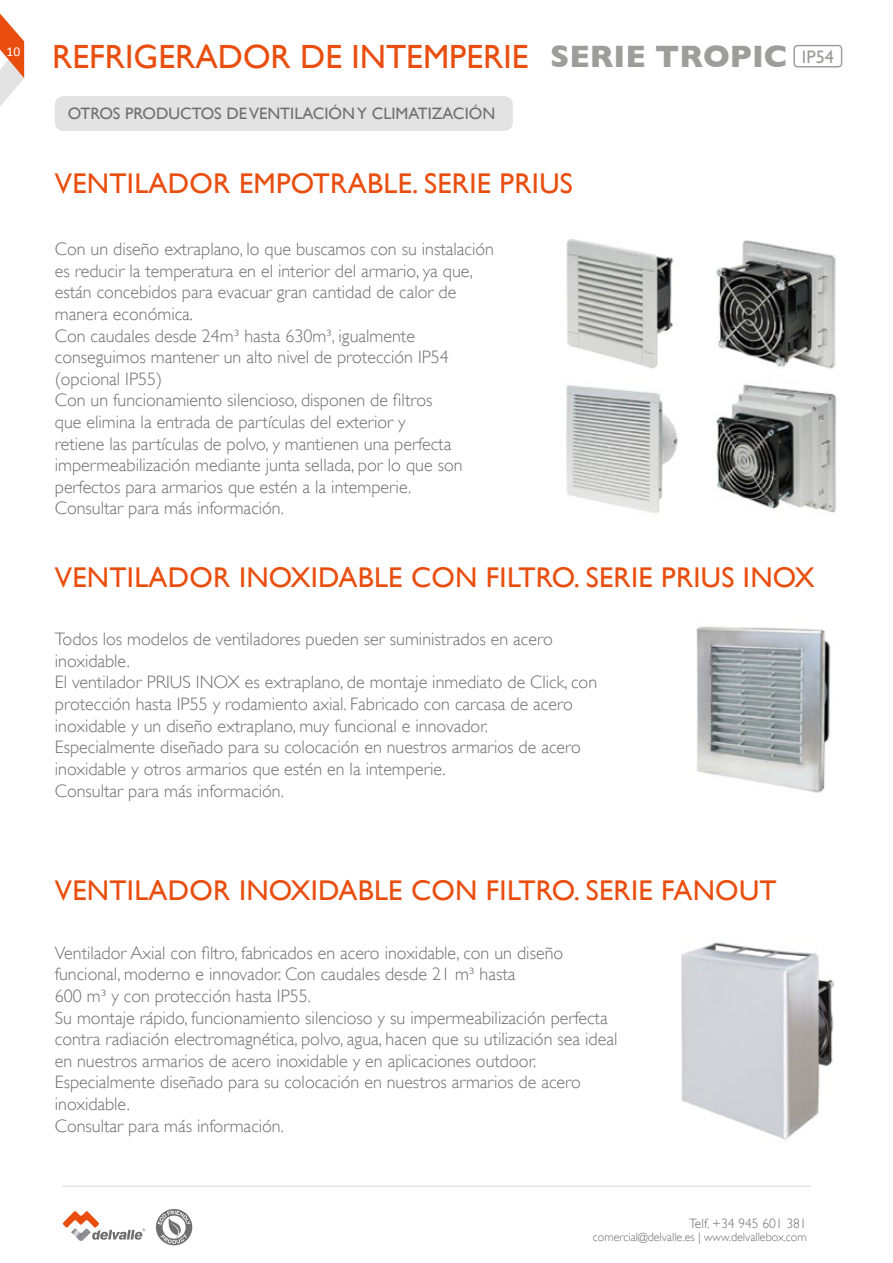
<style>
.page{position:relative;width:893px;height:1263px;background:#fff}
.page>*{position:absolute;margin:0;border:0;box-sizing:border-box;transform-origin:0 0}
.t1{font:33.6px "Gill Sans";color:#e94e0f}
.t2{font:28.5px "Gill Sans";letter-spacing:.01em;color:#e94e0f}
.t3{font:300 18px/21.6px "Gill Sans";color:#706f6f}
.t4{font:16.5px "Gill Sans";color:#706f6f}
.t5{font:300 13.5px "Gill Sans";color:#706f6f}
.t6{font:13.5px "Calibri";color:#fff}
.t7{font:300 12px "Gill Sans";color:#706f6f}
.s1{font-weight:700;font-size:31.5px;color:#9d9d9c}
.s2{font-size:18.15px;color:#9d9d9c}
</style>
<div class="page">
<svg style="left:0;top:13px;width:24px;height:93px"></svg>
<hr style="left:63px;top:1185px;width:747px;height:2px;background:#e3e3e3">
<svg style="left:62px;top:1211px;width:83px;height:29px"></svg>
<img style="left:71px;top:1228px;width:20px;height:13px">
<svg style="left:156px;top:1209px;width:36px;height:36px"></svg>
<img style="left:566px;top:239px;width:270px;height:275px">
<img style="left:696px;top:626px;width:135px;height:167px">
<div style="left:55px;top:96px;width:458px;height:35px;background:#e3e3e3;border-radius:9px"></div>
<img style="left:681px;top:941px;width:154px;height:199px">
<div style="left:793px;top:45px;width:49px;height:22px;border:1px solid #9d9d9c;border-radius:3px"></div>
<p class="t6" style="left:7px;top:43px;width:15px">10</p>
<h1 class="t1" style="left:52px;top:37px;width:783px">REFRIGERADOR DE INTEMPERIE <span class="s1">SERIE TROPIC</span> <span class="s2">IP54</span></h1>
<p class="t4" style="left:68px;top:104px;width:429px">OTROS PRODUCTOS DE VENTILACIÓN Y CLIMATIZACIÓN</p>
<h2 class="t2" style="left:55px;top:167px;width:520px">VENTILADOR EMPOTRABLE. SERIE PRIUS</h2>
<p class="t3" style="left:55px;top:238px;width:441px">Con un diseño extraplano, lo que buscamos con su instalación es reducir la temperatura en el interior del armario, ya que, están concebidos para evacuar gran cantidad de calor de manera económica.<br>Con caudales desde 24m³ hasta 630m³, igualmente conseguimos mantener un alto nivel de protección IP54 (opcional IP55)<br>Con un funcionamiento silencioso, disponen de filtros<br>que elimina la entrada de partículas del exterior y<br>retiene las partículas de polvo, y mantienen una perfecta impermeabilización mediante junta sellada, por lo que son perfectos para armarios que estén a la intemperie.<br>Consultar para más información.</p>
<h2 class="t2" style="left:55px;top:561px;width:761px">VENTILADOR INOXIDABLE CON FILTRO. SERIE PRIUS INOX</h2>
<p class="t3" style="left:55px;top:628px;width:544px">Todos los modelos de ventiladores pueden ser suministrados en acero inoxidable.<br>El ventilador PRIUS INOX es extraplano, de montaje inmediato de Click, con protección hasta IP55 y rodamiento axial. Fabricado con carcasa de acero inoxidable y un diseño extraplano, muy funcional e innovador.<br>Especialmente diseñado para su colocación en nuestros armarios de acero inoxidable y otros armarios que estén en la intemperie.<br>Consultar para más información.</p>
<h2 class="t2" style="left:55px;top:874px;width:723px">VENTILADOR INOXIDABLE CON FILTRO. SERIE FANOUT</h2>
<p class="t3" style="left:55px;top:942px;width:564px">Ventilador Axial con filtro, fabricados en acero inoxidable, con un diseño funcional, moderno e innovador. Con caudales desde 21 m³ hasta<br>600 m³ y con protección hasta IP55.<br>Su montaje rápido, funcionamiento silencioso y su impermeabilización perfecta contra radiación electromagnética, polvo, agua, hacen que su utilización sea ideal en nuestros armarios de acero inoxidable y en aplicaciones outdoor.<br>Especialmente diseñado para su colocación en nuestros armarios de acero inoxidable.<br>Consultar para más información.</p>
<p class="t5" style="left:689px;top:1215px;width:119px">Telf. +34 945 601 381</p>
<p class="t7" style="left:593px;top:1230px;width:215px">comercial@delvalle.es | www.delvallebox.com</p>
</div>
